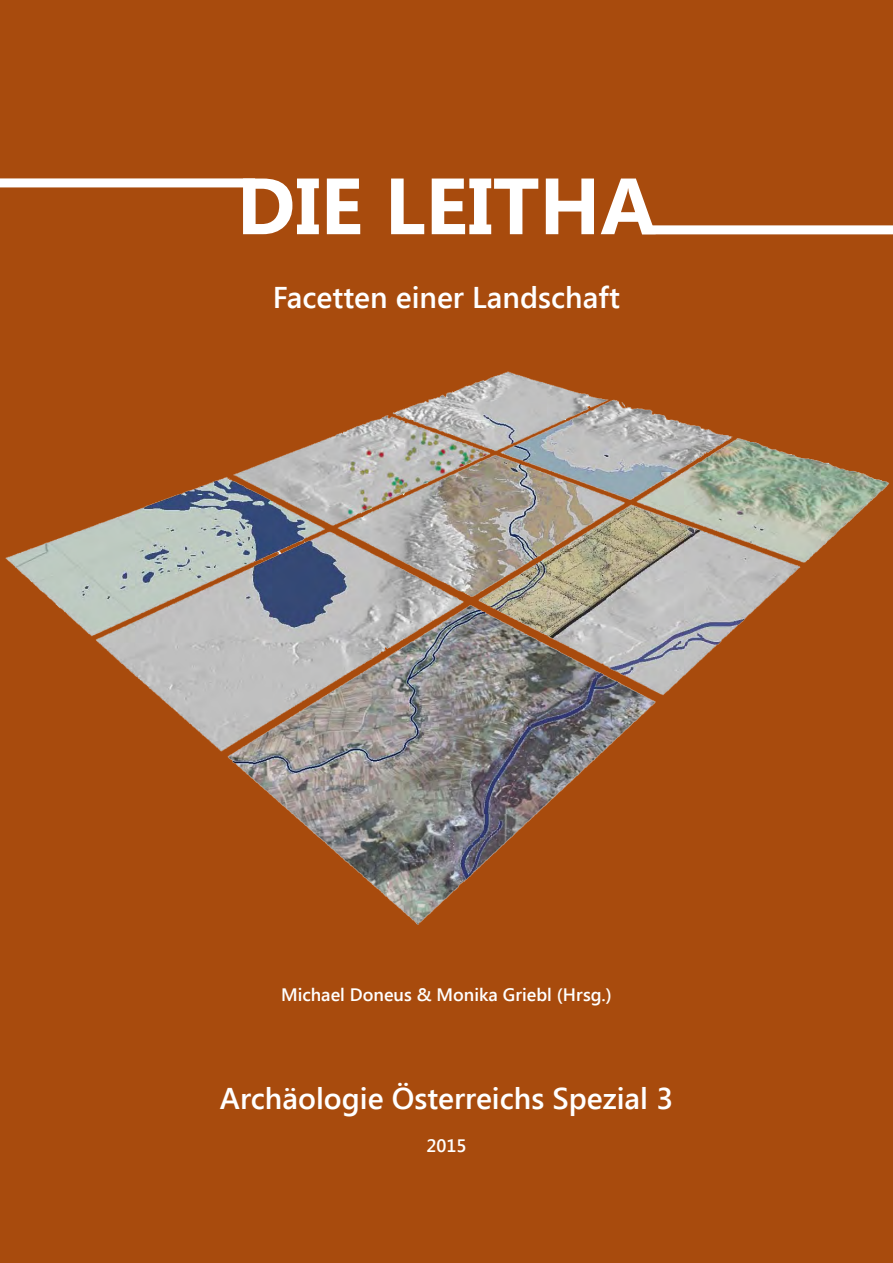
<style>
.page{position:relative;width:893px;height:1263px;background:#a84b0d}
.page>*{position:absolute;margin:0;border:0;box-sizing:border-box;transform-origin:0 0}
.AÖS_Umschlag_Titel{font:700 79.5px "Segoe UI";color:#fff}
.AÖS_Umschlag_Unterti{font:600 30px "Segoe UI";color:#fff}
.AÖS_Umschlag_Herausg{font:600 18px "Segoe UI";color:#fff}
</style>
<div class="page">
<div style="left:642px;top:225px;width:251px;height:9px;background:#fff"></div>
<div style="left:0;top:178px;width:255px;height:9px;background:#fff"></div>
<img style="left:5px;top:371px;width:885px;height:554px">
<p class="AÖS_Umschlag_Titel" style="left:237px;top:149px;width:421px">DIE LEITHA</p>
<p class="AÖS_Umschlag_Unterti" style="left:273px;top:276px;width:349px">Facetten einer Landschaft</p>
<p class="AÖS_Umschlag_Herausg" style="left:281px;top:981px;width:332px">Michael Doneus &amp; Monika Griebl (Hrsg.)</p>
<p class="AÖS_Umschlag_Unterti" style="left:220px;top:1077px;width:455px">Archäologie Österreichs Spezial 3</p>
<p class="AÖS_Umschlag_Herausg" style="left:426px;top:1133px;width:41px">2015</p>
</div>
